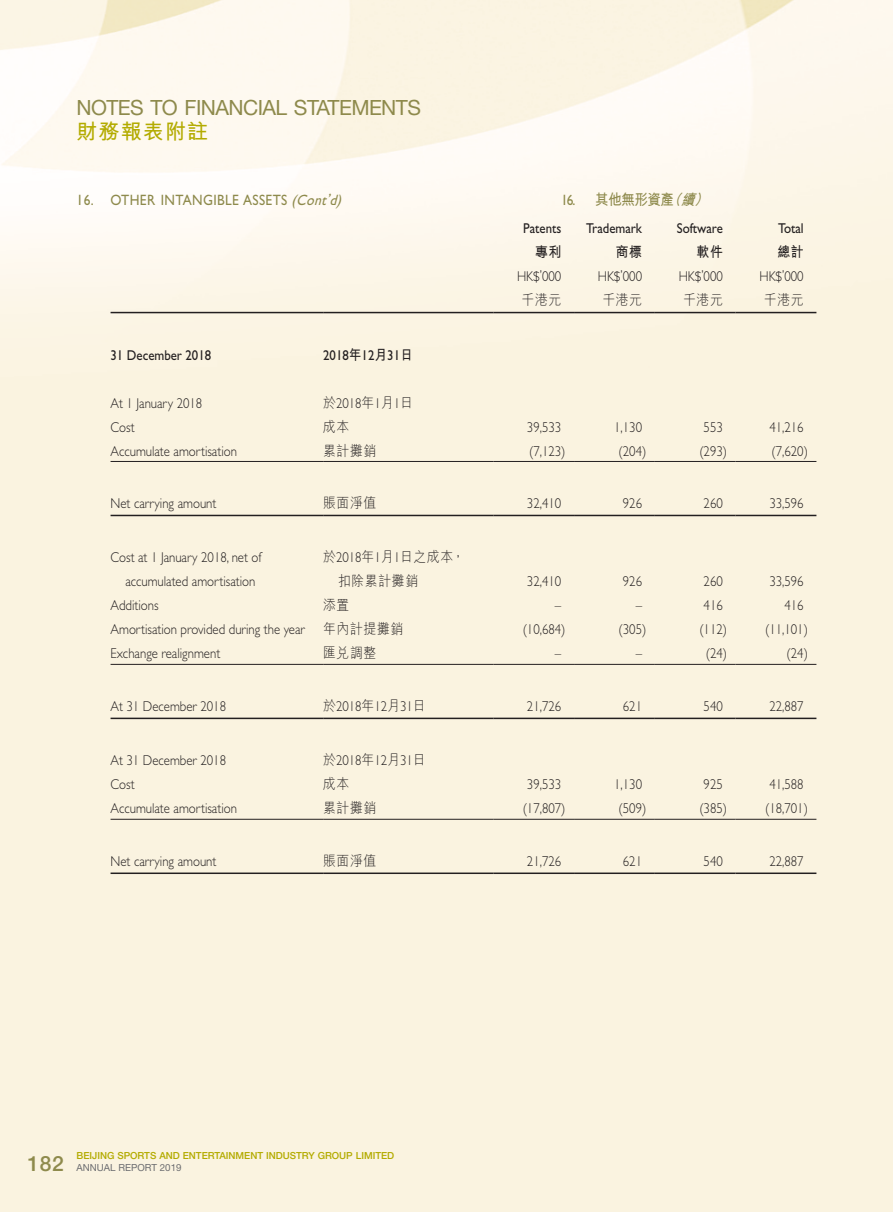
<style>
.page{position:relative;width:893px;height:1212px;background:#fff}
.page>*{position:absolute;margin:0;border:0;box-sizing:border-box;transform-origin:0 0}
.t1{font:21px "Helvetica Neue LT Std";letter-spacing:-.03em;color:#8e8a4c}
.t2{font:700 21px "M Hei HK";letter-spacing:.055em;color:#b3ab00}
.Heading_1{font:15px "Gill Sans Std";letter-spacing:.03em;color:#8e8a4c;scale:.9 1}
.C_Heading_1{font:700 15px "M Hei HK";letter-spacing:-.035em;color:#8e8a4c;scale:.9 1}
.Body_Text{font:300 14.25px/24px "Gill Sans Std";color:#231f20;scale:.9 1}
.Body_Text-2{font:300 14.25px/24px "M Hei HK";letter-spacing:.05em;color:#231f20;scale:.9 1}
.Body_Text-3{font:14.25px "Gill Sans Std";color:#231f20;scale:.9 1}
.Body_Text-4{font:700 14.25px "M Hei HK";letter-spacing:.05em;color:#231f20;scale:.9 1}
.t3{font:500 9.75px/12px "Helvetica Neue LT Std";color:#b3ab00}
.s1{font-style:italic}
.s2{font-family:"Gill Sans Std";font-weight:400}
.s3{font-family:"M Hei HK";font-weight:700}
.s4{font-family:"M Hei HK"}
.s5{font-family:"Gill Sans Std"}
.s6{font-size:21px;color:#8e8a4c}
.s7{font-weight:400;color:#6c6d70}
</style>
<div class="page">
<hr style="left:111px;top:312px;width:212px;height:1px;background:#231f20">
<hr style="left:323px;top:312px;width:170px;height:1px;background:#231f20">
<hr style="left:493px;top:312px;width:81px;height:1px;background:#231f20">
<hr style="left:574px;top:312px;width:81px;height:1px;background:#231f20">
<hr style="left:655px;top:312px;width:81px;height:1px;background:#231f20">
<hr style="left:736px;top:312px;width:80px;height:1px;background:#231f20">
<hr style="left:111px;top:461px;width:212px;height:1px;background:#231f20">
<hr style="left:323px;top:461px;width:170px;height:1px;background:#231f20">
<hr style="left:493px;top:461px;width:81px;height:1px;background:#231f20">
<hr style="left:574px;top:461px;width:81px;height:1px;background:#231f20">
<hr style="left:655px;top:461px;width:81px;height:1px;background:#231f20">
<hr style="left:736px;top:461px;width:80px;height:1px;background:#231f20">
<hr style="left:111px;top:515px;width:212px;height:1px;background:#231f20">
<hr style="left:323px;top:515px;width:170px;height:1px;background:#231f20">
<hr style="left:493px;top:515px;width:81px;height:1px;background:#231f20">
<hr style="left:574px;top:515px;width:81px;height:1px;background:#231f20">
<hr style="left:655px;top:515px;width:81px;height:1px;background:#231f20">
<hr style="left:736px;top:515px;width:80px;height:1px;background:#231f20">
<hr style="left:111px;top:664px;width:212px;height:1px;background:#231f20">
<hr style="left:323px;top:664px;width:170px;height:1px;background:#231f20">
<hr style="left:493px;top:664px;width:81px;height:1px;background:#231f20">
<hr style="left:574px;top:664px;width:81px;height:1px;background:#231f20">
<hr style="left:655px;top:664px;width:81px;height:1px;background:#231f20">
<hr style="left:736px;top:664px;width:80px;height:1px;background:#231f20">
<hr style="left:111px;top:718px;width:212px;height:1px;background:#231f20">
<hr style="left:323px;top:718px;width:170px;height:1px;background:#231f20">
<hr style="left:493px;top:718px;width:81px;height:1px;background:#231f20">
<hr style="left:574px;top:718px;width:81px;height:1px;background:#231f20">
<hr style="left:655px;top:718px;width:81px;height:1px;background:#231f20">
<hr style="left:736px;top:718px;width:80px;height:1px;background:#231f20">
<hr style="left:111px;top:819px;width:212px;height:1px;background:#231f20">
<hr style="left:323px;top:819px;width:170px;height:1px;background:#231f20">
<hr style="left:493px;top:819px;width:81px;height:1px;background:#231f20">
<hr style="left:574px;top:819px;width:81px;height:1px;background:#231f20">
<hr style="left:655px;top:819px;width:81px;height:1px;background:#231f20">
<hr style="left:736px;top:819px;width:80px;height:1px;background:#231f20">
<hr style="left:111px;top:872px;width:212px;height:2px;background:#231f20">
<hr style="left:323px;top:872px;width:170px;height:2px;background:#231f20">
<hr style="left:493px;top:872px;width:81px;height:2px;background:#231f20">
<hr style="left:574px;top:872px;width:81px;height:2px;background:#231f20">
<hr style="left:655px;top:872px;width:81px;height:2px;background:#231f20">
<hr style="left:736px;top:872px;width:80px;height:2px;background:#231f20">
<h1 class="t1" style="left:77px;top:95px;width:346px">NOTES TO FINANCIAL STATEMENTS</h1>
<h1 class="t2" style="left:77px;top:116px;width:133px">財務報表附註</h1>
<p class="Heading_1" style="left:77px;top:191px;width:300px">16. OTHER INTANGIBLE ASSETS <span class="s1">(Cont’d)</span></p>
<p class="C_Heading_1" style="left:561px;top:188px;width:170px"><span class="s2">16.</span> 其他無形資產<span class="s1">（續）</span></p>
<p class="Body_Text-3" style="left:523px;top:220px;width:44px">Patents</p>
<p class="Body_Text-3" style="left:586px;top:220px;width:64px">Trademark</p>
<p class="Body_Text-3" style="left:677px;top:220px;width:53px">Software</p>
<p class="Body_Text-3" style="left:778px;top:220px;width:30px">Total</p>
<p class="Body_Text-4" style="left:535px;top:241px;width:31px">專利</p>
<p class="Body_Text-4" style="left:616px;top:241px;width:31px">商標</p>
<p class="Body_Text-4" style="left:697px;top:241px;width:31px">軟件</p>
<p class="Body_Text-4" style="left:777px;top:241px;width:31px">總計</p>
<p class="Body_Text" style="left:517px;top:264px;width:51px">HK$’000</p>
<p class="Body_Text" style="left:598px;top:264px;width:51px">HK$’000</p>
<p class="Body_Text" style="left:679px;top:264px;width:51px">HK$’000</p>
<p class="Body_Text" style="left:759px;top:264px;width:51px">HK$’000</p>
<p class="Body_Text-2" style="left:522px;top:288px;width:46px">千港元</p>
<p class="Body_Text-2" style="left:602px;top:288px;width:46px">千港元</p>
<p class="Body_Text-2" style="left:683px;top:288px;width:46px">千港元</p>
<p class="Body_Text-2" style="left:764px;top:288px;width:46px">千港元</p>
<p class="Body_Text-3" style="left:111px;top:346px;width:113px">31 December 2018</p>
<p class="Body_Text-3" style="left:323px;top:346px;width:101px">2018<span class="s3">年</span>12<span class="s3">月</span>31<span class="s3">日</span></p>
<p class="Body_Text" style="left:111px;top:391px;width:103px">At 1 January 2018</p>
<p class="Body_Text" style="left:323px;top:391px;width:101px"><span class="s4">於</span>2018<span class="s4">年</span>1<span class="s4">月</span>1<span class="s4">日</span></p>
<p class="Body_Text" style="left:111px;top:415px;width:28px">Cost</p>
<p class="Body_Text-2" style="left:323px;top:414px;width:31px">成本</p>
<p class="Body_Text" style="left:527px;top:415px;width:40px">39,533</p>
<p class="Body_Text" style="left:614px;top:415px;width:33px">1,130</p>
<p class="Body_Text" style="left:704px;top:415px;width:23px">553</p>
<p class="Body_Text" style="left:769px;top:415px;width:40px">41,216</p>
<p class="Body_Text" style="left:111px;top:439px;width:142px">Accumulate amortisation</p>
<p class="Body_Text-2" style="left:323px;top:438px;width:61px">累計攤銷</p>
<p class="Body_Text" style="left:529px;top:439px;width:42px">(7,123)</p>
<p class="Body_Text" style="left:619px;top:439px;width:32px">(204)</p>
<p class="Body_Text" style="left:699px;top:439px;width:32px">(293)</p>
<p class="Body_Text" style="left:771px;top:439px;width:42px">(7,620)</p>
<p class="Body_Text" style="left:111px;top:491px;width:119px">Net carrying amount</p>
<p class="Body_Text-2" style="left:323px;top:491px;width:61px">賬面淨值</p>
<p class="Body_Text" style="left:527px;top:491px;width:40px">32,410</p>
<p class="Body_Text" style="left:623px;top:491px;width:23px">926</p>
<p class="Body_Text" style="left:704px;top:491px;width:23px">260</p>
<p class="Body_Text" style="left:769px;top:491px;width:40px">33,596</p>
<p class="Body_Text" style="left:125px;top:546px;width:153px;text-indent:-15px">Cost at 1 January 2018, net of accumulated amortisation</p>
<p class="Body_Text-2" style="left:338px;top:545px;width:142px;text-indent:-15px">於<span class="s5">2018</span>年<span class="s5">1</span>月<span class="s5">1</span>日之成本，扣除累計攤銷</p>
<p class="Body_Text" style="left:527px;top:570px;width:40px">32,410</p>
<p class="Body_Text" style="left:623px;top:570px;width:23px">926</p>
<p class="Body_Text" style="left:704px;top:570px;width:23px">260</p>
<p class="Body_Text" style="left:769px;top:570px;width:40px">33,596</p>
<p class="Body_Text" style="left:111px;top:594px;width:55px">Additions</p>
<p class="Body_Text-2" style="left:323px;top:593px;width:31px">添置</p>
<p class="Body_Text" style="left:555px;top:594px;width:9px">–</p>
<p class="Body_Text" style="left:636px;top:594px;width:9px">–</p>
<p class="Body_Text" style="left:704px;top:594px;width:23px">416</p>
<p class="Body_Text" style="left:784px;top:594px;width:23px">416</p>
<p class="Body_Text" style="left:111px;top:618px;width:217px">Amortisation provided during the year</p>
<p class="Body_Text-2" style="left:323px;top:617px;width:91px">年內計提攤銷</p>
<p class="Body_Text" style="left:523px;top:618px;width:49px">(10,684)</p>
<p class="Body_Text" style="left:619px;top:618px;width:32px">(305)</p>
<p class="Body_Text" style="left:699px;top:618px;width:32px">(112)</p>
<p class="Body_Text" style="left:765px;top:618px;width:49px">(11,101)</p>
<p class="Body_Text" style="left:111px;top:642px;width:123px">Exchange realignment</p>
<p class="Body_Text-2" style="left:323px;top:641px;width:61px">匯兌調整</p>
<p class="Body_Text" style="left:555px;top:642px;width:9px">–</p>
<p class="Body_Text" style="left:636px;top:642px;width:9px">–</p>
<p class="Body_Text" style="left:706px;top:642px;width:25px">(24)</p>
<p class="Body_Text" style="left:787px;top:642px;width:25px">(24)</p>
<p class="Body_Text" style="left:111px;top:694px;width:130px">At 31 December 2018</p>
<p class="Body_Text" style="left:323px;top:694px;width:115px"><span class="s4">於</span>2018<span class="s4">年</span>12<span class="s4">月</span>31<span class="s4">日</span></p>
<p class="Body_Text" style="left:527px;top:694px;width:40px">21,726</p>
<p class="Body_Text" style="left:623px;top:694px;width:23px">621</p>
<p class="Body_Text" style="left:704px;top:694px;width:23px">540</p>
<p class="Body_Text" style="left:769px;top:694px;width:40px">22,887</p>
<p class="Body_Text" style="left:111px;top:749px;width:130px">At 31 December 2018</p>
<p class="Body_Text" style="left:323px;top:749px;width:115px"><span class="s4">於</span>2018<span class="s4">年</span>12<span class="s4">月</span>31<span class="s4">日</span></p>
<p class="Body_Text" style="left:111px;top:773px;width:28px">Cost</p>
<p class="Body_Text-2" style="left:323px;top:772px;width:31px">成本</p>
<p class="Body_Text" style="left:527px;top:773px;width:40px">39,533</p>
<p class="Body_Text" style="left:614px;top:773px;width:33px">1,130</p>
<p class="Body_Text" style="left:704px;top:773px;width:23px">925</p>
<p class="Body_Text" style="left:769px;top:773px;width:40px">41,588</p>
<p class="Body_Text" style="left:111px;top:797px;width:142px">Accumulate amortisation</p>
<p class="Body_Text-2" style="left:323px;top:796px;width:61px">累計攤銷</p>
<p class="Body_Text" style="left:523px;top:797px;width:49px">(17,807)</p>
<p class="Body_Text" style="left:619px;top:797px;width:32px">(509)</p>
<p class="Body_Text" style="left:699px;top:797px;width:32px">(385)</p>
<p class="Body_Text" style="left:765px;top:797px;width:49px">(18,701)</p>
<p class="Body_Text" style="left:111px;top:849px;width:119px">Net carrying amount</p>
<p class="Body_Text-2" style="left:323px;top:848px;width:61px">賬面淨值</p>
<p class="Body_Text" style="left:527px;top:849px;width:40px">21,726</p>
<p class="Body_Text" style="left:623px;top:849px;width:23px">621</p>
<p class="Body_Text" style="left:704px;top:849px;width:23px">540</p>
<p class="Body_Text" style="left:769px;top:849px;width:40px">22,887</p>
<p class="t3" style="left:28px;top:1149px;width:368px;text-indent:49px">BEIJING SPORTS AND ENTERTAINMENT INDUSTRY GROUP LIMITED<br><span class="s6">182</span> <span class="s7">ANNUAL REPORT 2019</span></p>
</div>
